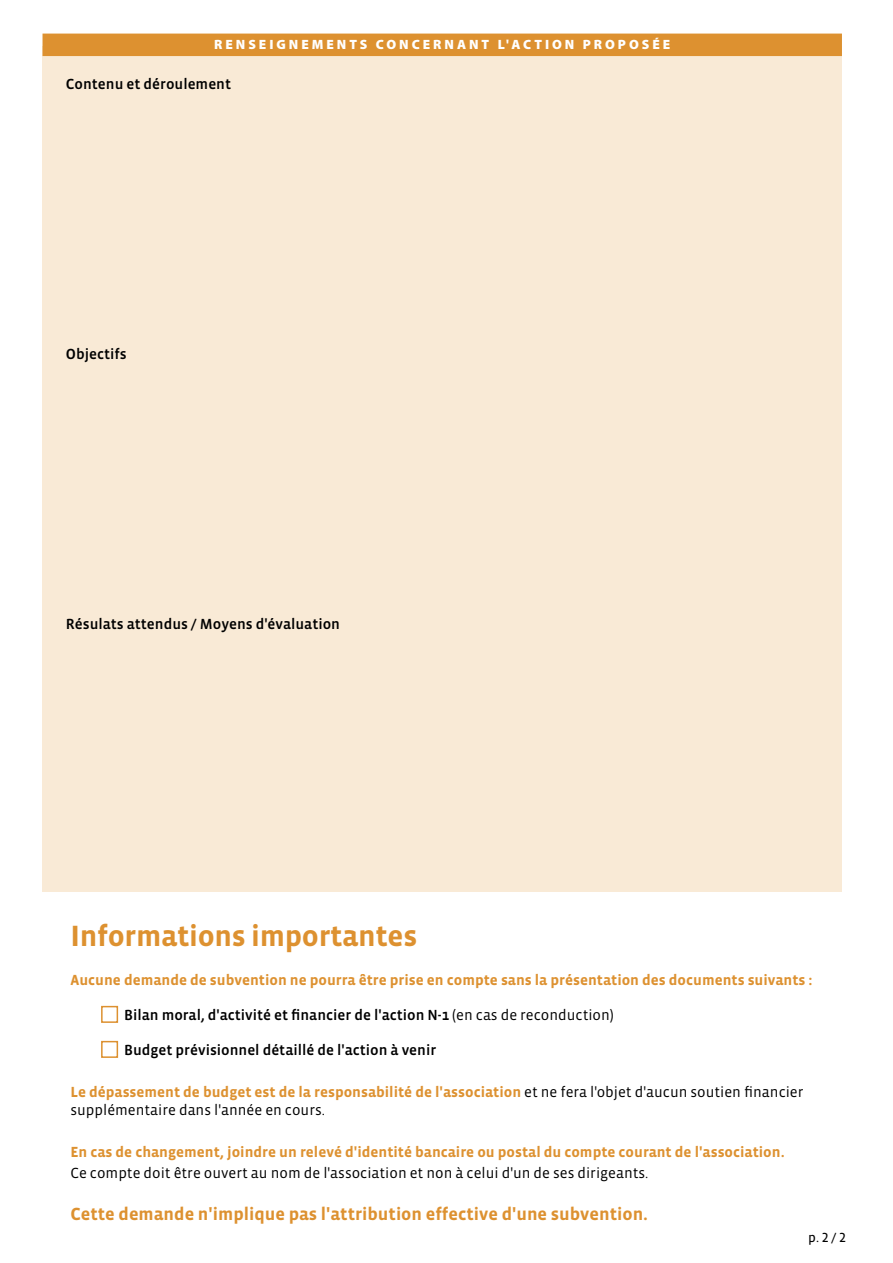
<style>
.page{position:relative;width:893px;height:1263px;background:#fff}
.page>*{position:absolute;margin:0;border:0;box-sizing:border-box;transform-origin:0 0}
.t1{font:700 30px "Vista Sans OT";letter-spacing:-.01em;color:#dd9130}
.t2{font:700 18px "Vista Sans OT";color:#dd9130}
.t3{font:15px/18px "Vista Sans OT";color:#000}
.t4{font:700 15px "Vista Sans OT";color:#dd9130}
.t5{font:500 15px "Vista Sans OT";color:#000}
.t6{font:900 13.5px "Myriad Pro";letter-spacing:.22em;color:#fff}
.t7{font:13.5px "Vista Sans OT";color:#000}
.s1{font-weight:400}
.s2{font-weight:700;color:#dd9130}
</style>
<div class="page">
<div style="left:43px;top:46px;width:799px;height:846px;background:#f9ead6"></div>
<div style="left:43px;top:34px;width:799px;height:22px;background:#dd9130"></div>
<div style="left:101px;top:1006px;width:17px;height:17px;background:#fff;border:2px solid #dd9130"></div>
<div style="left:101px;top:1041px;width:17px;height:17px;background:#fff;border:2px solid #dd9130"></div>
<p class="t6" style="left:214px;top:37px;width:457px">RENSEIGNEMENTS CONCERNANT L'ACTION PROPOSÉE</p>
<p class="t5" style="left:66px;top:76px;width:167px">Contenu et déroulement</p>
<p class="t5" style="left:66px;top:346px;width:62px">Objectifs</p>
<p class="t5" style="left:66px;top:616px;width:276px">Résulats attendus / Moyens d'évaluation</p>
<h1 class="t1" style="left:70px;top:920px;width:348px">Informations importantes</h1>
<p class="t4" style="left:70px;top:972px;width:744px">Aucune demande de subvention ne pourra être prise en compte sans la présentation des documents suivants :</p>
<p class="t5" style="left:124px;top:1007px;width:491px">Bilan moral, d'activité et financier de l'action N-1 <span class="s1">(en cas de reconduction)</span></p>
<p class="t5" style="left:124px;top:1042px;width:313px">Budget prévisionnel détaillé de l'action à venir</p>
<p class="t3" style="left:70px;top:1083px;width:734px"><span class="s2">Le dépassement de budget est de la responsabilité de l'association</span> et ne fera l'objet d'aucun soutien financier supplémentaire dans l'année en cours.</p>
<p class="t4" style="left:70px;top:1144px;width:716px">En cas de changement, joindre un relevé d'identité bancaire ou postal du compte courant de l'association.</p>
<p class="t3" style="left:70px;top:1164px;width:580px">Ce compte doit être ouvert au nom de l'association et non à celui d'un de ses dirigeants.</p>
<p class="t2" style="left:70px;top:1204px;width:579px">Cette demande n'implique pas l'attribution effective d'une subvention.</p>
<p class="t7" style="left:808px;top:1231px;width:39px">p. 2 / 2</p>
</div>
